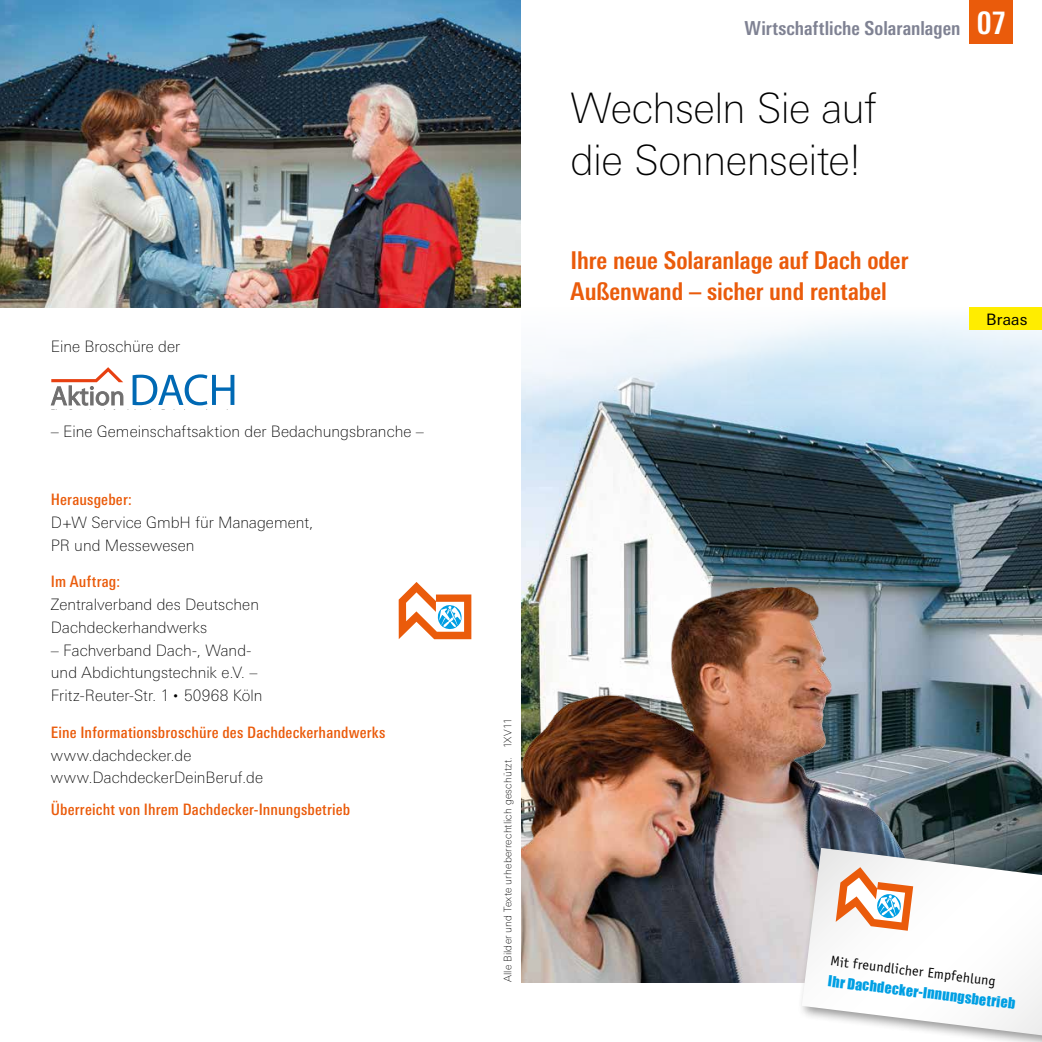
<style>
.page{position:relative;width:1042px;height:1042px;background:#fff}
.page>*{position:absolute;margin:0;border:0;box-sizing:border-box;transform-origin:0 0}
.t1{font:100 42px/52.5px "Linotype Univers Basic";letter-spacing:-.015em;color:#000}
.t2{font:700 condensed 31.5px "Linotype Univers";color:#fff}
.t3{font:700 condensed 24.5px/31.5px "Linotype Univers";letter-spacing:-.005em;color:#ea5b0b}
.t4{font:700 condensed 19.25px "Linotype Univers";color:#7f8293}
.t5{font:100 15.75px/22.8px "Linotype Univers Basic";letter-spacing:.005em;color:#000}
.t6{font:500 condensed 15.75px "Linotype Univers";letter-spacing:.01em;color:#ea5b0b}
.t7{font:15.75px "Linotype Univers Basic";letter-spacing:.005em;color:#000}
.t8{font:14px "Impact";color:#009fe3}
.t9{font:14px "Officina Sans";color:#000}
.t10{font:100 10.5px "Linotype Univers Basic";letter-spacing:.02em;color:#000}
.s1{font-size:8.75px}
</style>
<div class="page">
<img style="left:521px;top:319px;width:521px;height:524px">
<div style="left:969px;top:0;width:43px;height:44px;background:#ea5b0b"></div>
<img style="left:521px;top:582px;width:409px;height:400px">
<div style="left:797px;top:843px;width:245px;height:199px;background:#000;opacity:.42"></div>
<svg style="left:802px;top:848px;width:240px;height:187px"></svg>
<svg style="left:835px;top:867px;width:78px;height:64px"></svg>
<svg style="left:399px;top:582px;width:72px;height:57px"></svg>
<svg style="left:133px;top:374px;width:101px;height:31px"></svg>
<svg style="left:51px;top:367px;width:72px;height:38px"></svg>
<img style="left:0;top:0;width:521px;height:308px">
<div style="left:969px;top:308px;width:73px;height:22px;background:#ffed00"></div>
<p class="t5" style="left:51px;top:335px;width:131px">Eine Broschüre der</p>
<p class="t5" style="left:51px;top:420px;width:375px">– Eine Gemeinschaftsaktion der Bedachungsbranche –</p>
<p class="t6" style="left:51px;top:490px;width:82px">Herausgeber:</p>
<p class="t5" style="left:51px;top:511px;width:264px">D+W Service GmbH für Management,<br>PR und Messewesen</p>
<p class="t6" style="left:51px;top:572px;width:71px">Im Auftrag:</p>
<p class="t5" style="left:51px;top:593px;width:210px">Zentralverband des Deutschen<br>Dachdeckerhandwerks</p>
<p class="t5" style="left:51px;top:638px;width:213px">– Fachverband Dach-, Wand&shy;und Abdichtungstechnik e.V. –<br>Fritz-Reuter-Str. 1 <span class="s1">•</span> 50968 Köln</p>
<p class="t6" style="left:51px;top:723px;width:336px">Eine Informationsbroschüre des Dachdeckerhandwerks</p>
<p class="t5" style="left:51px;top:743px;width:214px">www.dachdecker.de www.DachdeckerDeinBeruf.de</p>
<p class="t6" style="left:51px;top:800px;width:301px">Überreicht von Ihrem Dachdecker-Innungsbetrieb</p>
<p class="t4" style="left:744px;top:16px;width:217px">Wirtschaftliche Solaranlagen</p>
<h2 class="t2" style="left:977px;top:5px;width:31px">07</h2>
<h1 class="t1" style="left:570px;top:82px;width:307px">Wechseln Sie auf die Sonnenseite!</h1>
<h3 class="t3" style="left:570px;top:244px;width:339px">Ihre neue Solaranlage auf Dach oder<br>Außenwand – sicher und rentabel</h3>
<p class="t7" style="left:986px;top:310px;width:43px">Braas</p>
<p class="t10" style="left:502px;top:982px;width:266px;rotate:-90deg">Alle Bilder und Texte urheberrechtlich geschützt. 1XV11</p>
<p class="t9" style="left:831px;top:952px;width:168px;rotate:7deg">Mit freundlicher Empfehlung</p>
<p class="t8" style="left:829px;top:970px;width:190px;rotate:7deg">Ihr Dachdecker-Innungsbetrieb</p>
</div>
